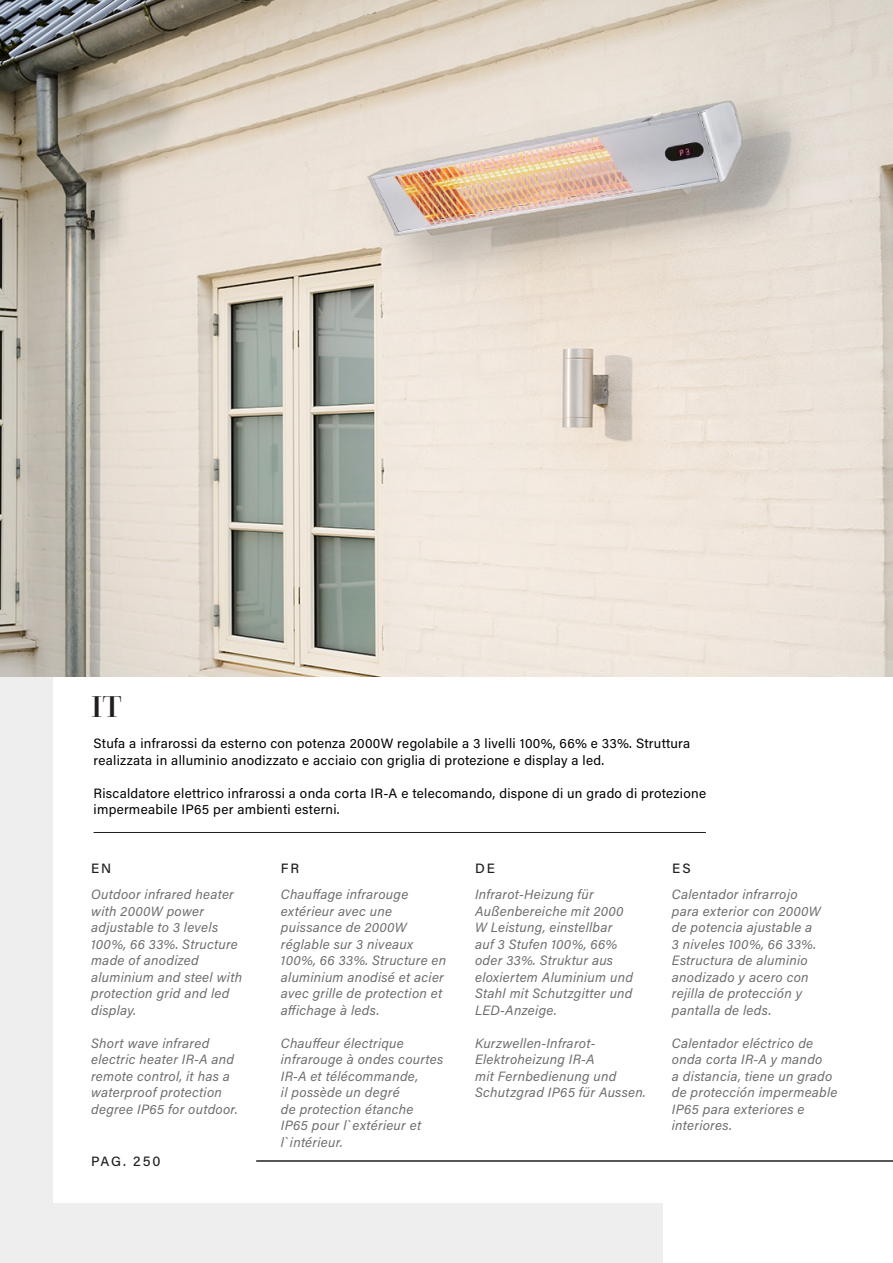
<style>
.page{position:relative;width:893px;height:1263px;background:#fff}
.page>*{position:absolute;margin:0;border:0;box-sizing:border-box;transform-origin:0 0}
.Heading_15_pt___All_Caps{font:500 31.5px "Questa Grande";color:#231f20}
.Body_10_pt{font:italic 13.5px/16.5px "Acumin Pro";letter-spacing:.02em;color:#6c6d6d}
.Body_10_pt-2{font:13.5px/16.5px "Acumin Pro";letter-spacing:.02em;color:#000}
.Subheading_9_pt___All_Caps{font:500 13.5px "Acumin Pro";letter-spacing:.14em;color:#231f20}
</style>
<div class="page">
<div style="left:0;top:276px;width:662px;height:987px;background:#eeeeef"></div>
<div style="left:53px;top:60px;width:787px;height:1143px;background:#fff"></div>
<img style="left:0;top:0;width:893px;height:676px">
<hr style="left:94px;top:832px;width:612px;height:1px;background:#231f20">
<hr style="left:256px;top:1160px;width:637px;height:2px;background:#231f20">
<p class="Heading_15_pt___All_Caps" style="left:91px;top:687px;width:32px">IT</p>
<p class="Body_10_pt-2" style="left:94px;top:735px;width:598px">Stufa a infrarossi da esterno con potenza 2000W regolabile a 3 livelli 100%, 66% e 33%. Struttura realizzata in alluminio anodizzato e acciaio con griglia di protezione e display a led.</p>
<p class="Body_10_pt-2" style="left:94px;top:784px;width:614px">Riscaldatore elettrico infrarossi a onda corta IR-A e telecomando, dispone di un grado di protezione impermeabile IP65 per ambienti esterni.</p>
<p class="Subheading_9_pt___All_Caps" style="left:91px;top:859px;width:22px">EN</p>
<p class="Body_10_pt" style="left:91px;top:885px;width:152px">Outdoor infrared heater with 2000W power adjustable to 3 levels<br>100%, 66 33%. Structure made of anodized aluminium and steel with protection grid and led display.</p>
<p class="Body_10_pt" style="left:91px;top:1034px;width:148px">Short wave infrared electric heater IR-A and remote control, it has a waterproof protection degree IP65 for outdoor.</p>
<p class="Subheading_9_pt___All_Caps" style="left:91px;top:1152px;width:71px">PAG. 250</p>
<p class="Subheading_9_pt___All_Caps" style="left:281px;top:859px;width:20px">FR</p>
<p class="Body_10_pt" style="left:281px;top:885px;width:167px">Chauffage infrarouge extérieur avec une puissance de 2000W réglable sur 3 niveaux<br>100%, 66 33%. Structure en aluminium anodisé et acier avec grille de protection et affichage à leds.</p>
<p class="Body_10_pt" style="left:281px;top:1034px;width:164px">Chauffeur électrique infrarouge à ondes courtes<br>IR-A et télécommande,<br>il possède un degré<br>de protection étanche<br>IP65 pour l`extérieur et l`intérieur.</p>
<p class="Subheading_9_pt___All_Caps" style="left:475px;top:859px;width:21px">DE</p>
<p class="Body_10_pt" style="left:475px;top:885px;width:159px">Infrarot-Heizung für<br>Außenbereiche mit 2000<br>W Leistung, einstellbar auf 3 Stufen 100%, 66% oder 33%. Struktur aus eloxiertem Aluminium und<br>Stahl mit Schutzgitter und<br>LED-Anzeige.</p>
<p class="Body_10_pt" style="left:475px;top:1034px;width:172px">Kurzwellen-Infrarot-<br>Elektroheizung IR-A<br>mit Fernbedienung und<br>Schutzgrad IP65 für Aussen.</p>
<p class="Subheading_9_pt___All_Caps" style="left:672px;top:859px;width:20px">ES</p>
<p class="Body_10_pt" style="left:672px;top:885px;width:150px">Calentador infrarrojo para exterior con 2000W de potencia ajustable a<br>3 niveles 100%, 66 33%.<br>Estructura de aluminio anodizado y acero con rejilla de protección y pantalla de leds.</p>
<p class="Body_10_pt" style="left:672px;top:1034px;width:167px">Calentador eléctrico de onda corta IR-A y mando<br>a distancia, tiene un grado de protección impermeable<br>IP65 para exteriores e interiores.</p>
</div>
